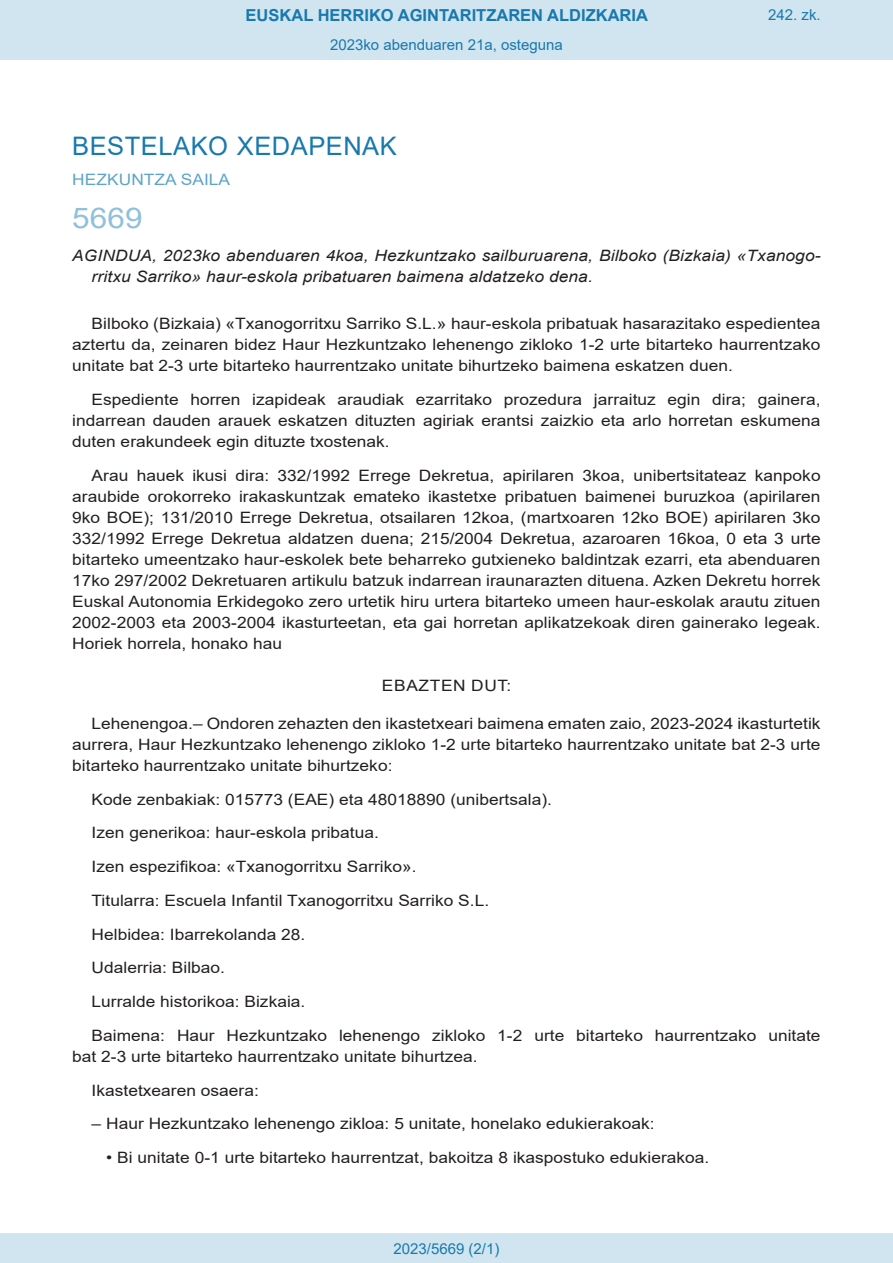
<style>
.page{position:relative;width:893px;height:1263px;background:#fff}
.page>*{position:absolute;margin:0;border:0;box-sizing:border-box;transform-origin:0 0}
.BOPVOrden{font:28.5px "Arial";color:#90c0db;scale:1.11 1}
.BOPVSeccion{font:25.5px "Arial";letter-spacing:.02em;color:#1879ad}
.t1{font:700 16.5px "Arial";color:#1879ad}
.BOPVDetalle{font:15.6px/21px "Arial";color:#231f20;text-align:justify;scale:1.11 1}
.BOPVTitulo{font:italic 15.6px/21px "Arial";letter-spacing:.005em;color:#231f20;scale:1.11 1}
.BOPVDetalle1{font:15.6px "Arial";color:#231f20;scale:1.11 1}
.BOPVOrganismo{font:15.6px "Arial";letter-spacing:.005em;color:#5ea4ca;scale:1.11 1}
.BOPVClave{font:15.6px "Arial";letter-spacing:.035em;color:#231f20;scale:1.11 1}
.Paginacion_Centro{font:15px "Arial";color:#1879ad}
</style>
<div class="page">
<div style="left:0;top:0;width:893px;height:60px;background:#d0e5f0"></div>
<div style="left:0;top:1233px;width:893px;height:30px;background:#d0e5f0"></div>
<p class="t1" style="left:246px;top:3px;width:404px">EUSKAL HERRIKO AGINTARITZAREN ALDIZKARIA</p>
<p class="Paginacion_Centro" style="left:330px;top:35px;width:234px">2023ko abenduaren 21a, osteguna</p>
<p class="Paginacion_Centro" style="left:768px;top:5px;width:54px">242. zk.</p>
<p class="BOPVSeccion" style="left:72px;top:128px;width:326px">BESTELAKO XEDAPENAK</p>
<p class="BOPVOrganismo" style="left:72px;top:169px;width:144px">HEZKUNTZA SAILA</p>
<p class="BOPVOrden" style="left:72px;top:198px;width:65px">5669</p>
<p class="BOPVTitulo" style="left:92px;top:246px;width:658px;text-indent:-19px">AGINDUA, 2023ko abenduaren 4koa, Hezkuntzako sailburuarena, Bilboko (Bizkaia) «Txanogo&shy;rritxu Sarriko» haur-eskola pribatuaren baimena aldatzeko dena.</p>
<p class="BOPVDetalle" style="left:72px;top:313px;width:676px;text-indent:19px">Bilboko (Bizkaia) «Txanogorritxu Sarriko S.L.» haur-eskola pribatuak hasarazitako espedientea aztertu da, zeinaren bidez Haur Hezkuntzako lehenengo zikloko 1-2 urte bitarteko haurrentzako unitate bat 2-3 urte bitarteko haurrentzako unitate bihurtzeko baimena eskatzen duen.</p>
<p class="BOPVDetalle" style="left:72px;top:389px;width:676px;text-indent:19px">Espediente horren izapideak araudiak ezarritako prozedura jarraituz egin dira; gainera, indarrean dauden arauek eskatzen dituzten agiriak erantsi zaizkio eta arlo horretan eskumena duten erakundeek egin dituzte txostenak.</p>
<p class="BOPVDetalle" style="left:72px;top:464px;width:676px;text-indent:19px">Arau hauek ikusi dira: 332/1992 Errege Dekretua, apirilaren 3koa, unibertsitateaz kanpoko araubide orokorreko irakaskuntzak emateko ikastetxe pribatuen baimenei buruzkoa (apirilaren 9ko BOE); 131/2010 Errege Dekretua, otsailaren 12koa, (martxoaren 12ko BOE) apirilaren 3ko 332/1992 Errege Dekretua aldatzen duena; 215/2004 Dekretua, azaroaren 16koa, 0 eta 3 urte bitarteko umeentzako haur-eskolek bete beharreko gutxieneko baldintzak ezarri, eta abenduaren 17ko 297/2002 Dekretuaren artikulu batzuk indarrean iraunarazten dituena. Azken Dekretu horrek Euskal Autonomia Erkidegoko zero urtetik hiru urtera bitarteko umeen haur-eskolak arautu zituen 2002-2003 eta 2003-2004 ikasturteetan, eta gai horretan aplikatzekoak diren gainerako legeak.<br>Horiek horrela, honako hau</p>
<p class="BOPVClave" style="left:382px;top:675px;width:118px">EBAZTEN DUT:</p>
<p class="BOPVDetalle" style="left:72px;top:713px;width:676px;text-indent:19px">Lehenengoa.– Ondoren zehazten den ikastetxeari baimena ematen zaio, 2023-2024 ikasturtetik aurrera, Haur Hezkuntzako lehenengo zikloko 1-2 urte bitarteko haurrentzako unitate bat 2-3 urte bitarteko haurrentzako unitate bihurtzeko:</p>
<p class="BOPVDetalle" style="left:92px;top:788px;width:416px">Kode zenbakiak: 015773 (EAE) eta 48018890 (unibertsala).</p>
<p class="BOPVDetalle" style="left:92px;top:822px;width:260px">Izen generikoa: haur-eskola pribatua.</p>
<p class="BOPVDetalle" style="left:92px;top:856px;width:294px">Izen espezifikoa: «Txanogorritxu Sarriko».</p>
<p class="BOPVDetalle" style="left:92px;top:890px;width:360px">Titularra: Escuela Infantil Txanogorritxu Sarriko S.L.</p>
<p class="BOPVDetalle" style="left:92px;top:923px;width:194px">Helbidea: Ibarrekolanda 28.</p>
<p class="BOPVDetalle" style="left:92px;top:957px;width:122px">Udalerria: Bilbao.</p>
<p class="BOPVDetalle" style="left:92px;top:991px;width:194px">Lurralde historikoa: Bizkaia.</p>
<p class="BOPVDetalle" style="left:72px;top:1025px;width:676px;text-indent:19px">Baimena: Haur Hezkuntzako lehenengo zikloko 1-2 urte bitarteko haurrentzako unitate bat 2-3 urte bitarteko haurrentzako unitate bihurtzea.</p>
<p class="BOPVDetalle" style="left:92px;top:1079px;width:152px">Ikastetxearen osaera:</p>
<p class="BOPVDetalle" style="left:92px;top:1113px;width:509px">– Haur Hezkuntzako lehenengo zikloa: 5 unitate, honelako edukierakoak:</p>
<p class="BOPVDetalle1" style="left:106px;top:1147px;width:545px">• Bi unitate 0-1 urte bitarteko haurrentzat, bakoitza 8 ikaspostuko edukierakoa.</p>
<p class="Paginacion_Centro" style="left:393px;top:1238px;width:107px">2023/5669 (2/1)</p>
</div>
